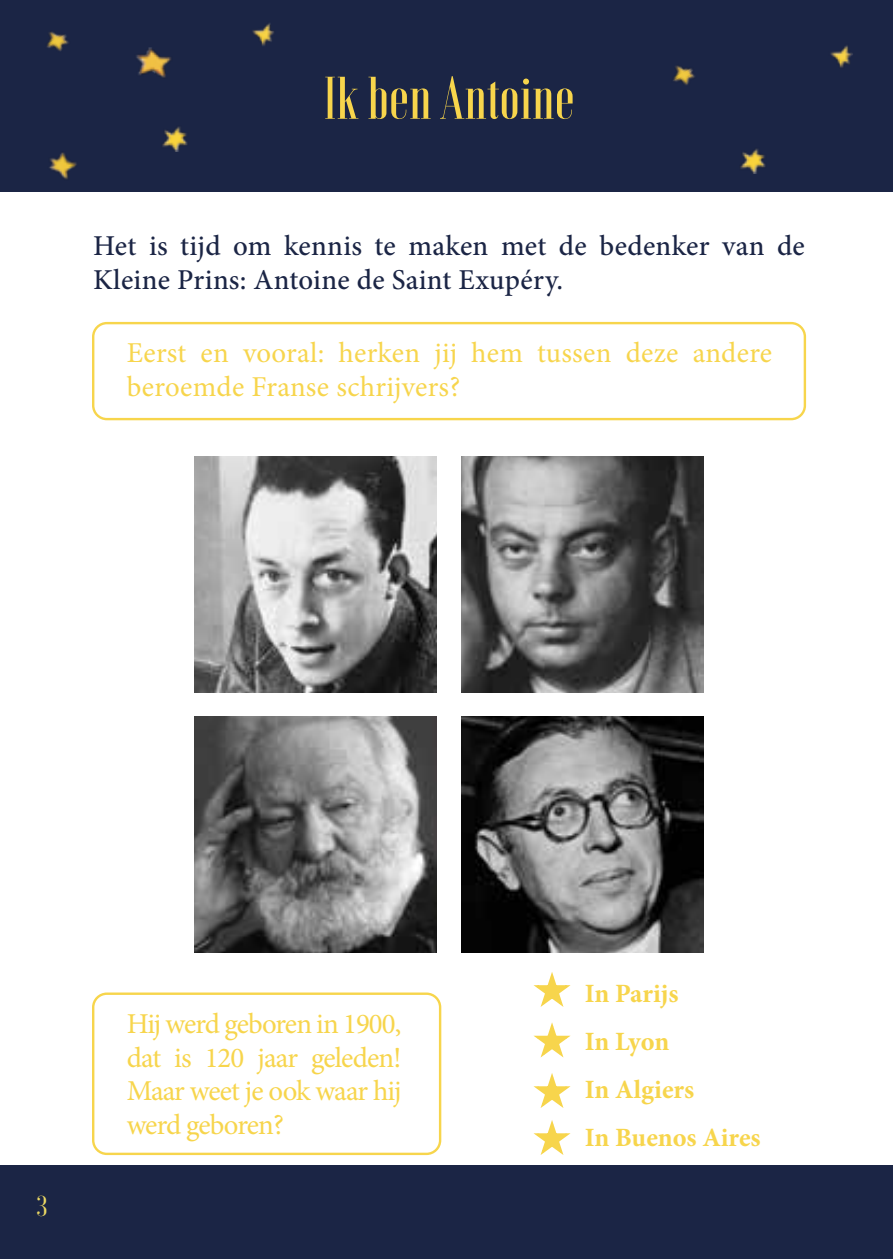
<style>
.page{position:relative;width:893px;height:1259px;background:#fff}
.page>*{position:absolute;margin:0;border:0;box-sizing:border-box;transform-origin:0 0}
.t1{font:500 60px "Voga";color:#f7d54c}
.t2{font:28.8px/33.6px "Minion Pro";color:#f7d54c}
.t3{font:500 28.8px/33.6px "Minion Pro";letter-spacing:.01em;color:#1b2545}
.t4{font:500 28.8px "Voga";color:#ebd863}
.t5{font:700 26.4px/48px "Minion Pro";letter-spacing:-.005em;color:#f7d54c}
</style>
<div class="page">
<img style="left:462px;top:456px;width:242px;height:236px">
<div style="left:0;top:0;width:893px;height:191px;background:#1b2545"></div>
<div style="left:0;top:1165px;width:893px;height:94px;background:#1b2545"></div>
<img style="left:19px;top:152px;width:94px;height:40px">
<img style="left:47px;top:31px;width:22px;height:20px">
<img style="left:673px;top:65px;width:22px;height:20px">
<img style="left:162px;top:23px;width:112px;height:128px">
<img style="left:740px;top:45px;width:113px;height:128px">
<img style="left:136px;top:23px;width:49px;height:80px">
<img style="left:462px;top:716px;width:242px;height:236px">
<img style="left:194px;top:456px;width:242px;height:236px">
<img style="left:194px;top:716px;width:242px;height:236px">
<div style="left:92px;top:322px;width:714px;height:98px;border:2px solid #f7d54c;border-radius:14px"></div>
<div style="left:92px;top:992px;width:349px;height:163px;border:2px solid #f7d54c;border-radius:14px"></div>
<svg style="left:533px;top:972px;width:38px;height:35px"></svg>
<svg style="left:533px;top:1023px;width:38px;height:35px"></svg>
<svg style="left:533px;top:1073px;width:38px;height:35px"></svg>
<svg style="left:533px;top:1120px;width:38px;height:35px"></svg>
<h1 class="t1" style="left:323px;top:64px;width:253px">Ik ben Antoine</h1>
<p class="t3" style="left:93px;top:229px;width:713px">Het is tijd om kennis te maken met de bedenker van de<br>Kleine Prins: Antoine de Saint Exupéry.</p>
<p class="t2" style="left:127px;top:336px;width:647px">Eerst en vooral: herken jij hem tussen deze andere beroemde Franse schrijvers?</p>
<p class="t4" style="left:37px;top:1190px;width:13px">3</p>
<p class="t2" style="left:127px;top:1007px;width:276px;text-align:justify">Hij werd geboren in 1900, dat is 120 jaar geleden!<br>Maar weet je ook waar hij werd geboren?</p>
<p class="t5" style="left:585px;top:969px;width:177px">In Parijs<br>In Lyon<br>In Algiers<br>In Buenos Aires</p>
</div>
